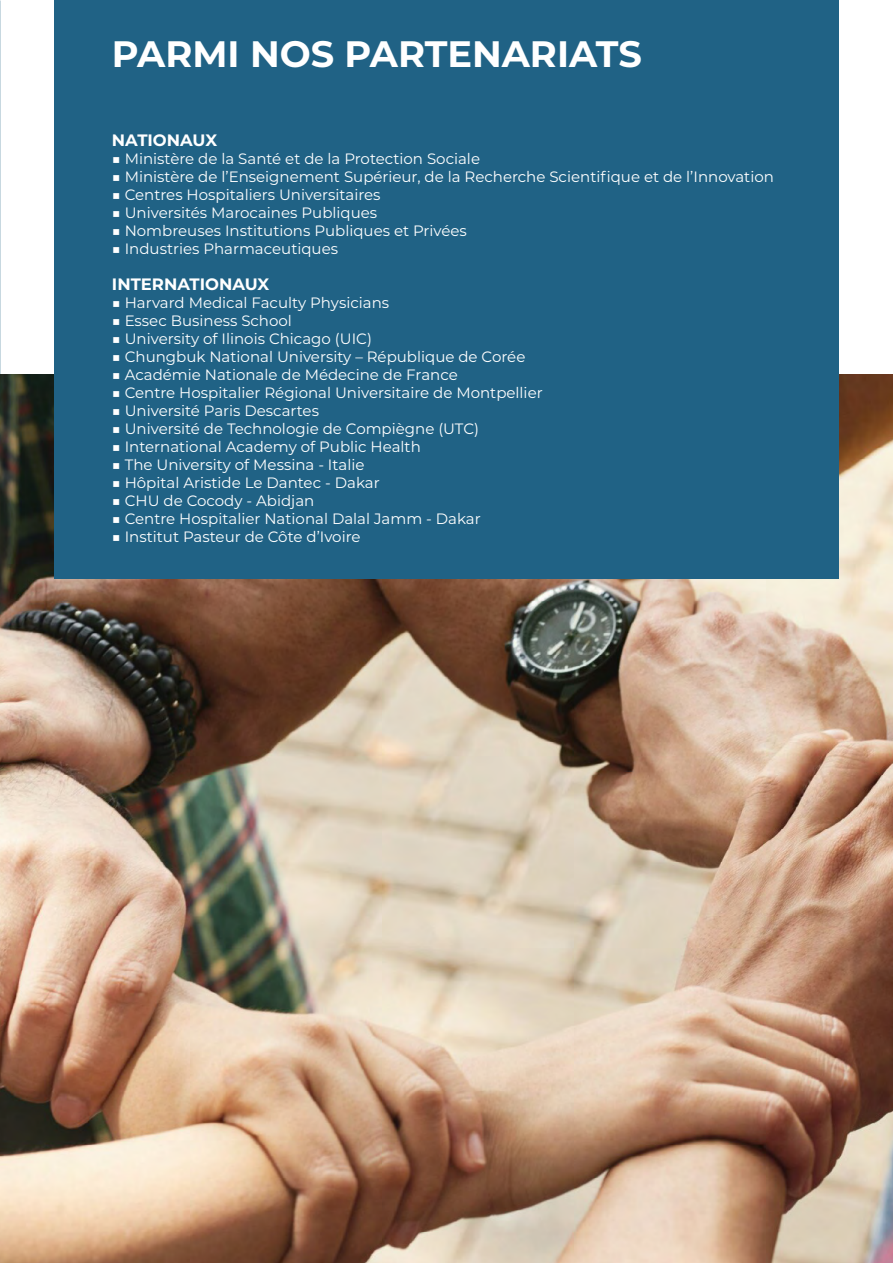
<style>
.page{position:relative;width:893px;height:1263px;background:#fff}
.page>*{position:absolute;margin:0;border:0;box-sizing:border-box;transform-origin:0 0}
.t1{font:700 36.75px "Montserrat";color:#fff}
.t2{font:700 16.5px "Montserrat";color:#fff}
.t3{font:15px "Montserrat";color:#fff}
</style>
<div class="page">
<svg style="left:0;top:171px;width:1px;height:203px"></svg>
<img style="left:0;top:374px;width:893px;height:889px">
<div style="left:54px;top:0;width:785px;height:578px;background:#206285"></div>
<h1 class="t1" style="left:112px;top:28px;width:531px">PARMI NOS PARTENARIATS</h1>
<p class="t2" style="left:112px;top:129px;width:107px">NATIONAUX</p>
<p class="t3" style="left:112px;top:149px;width:370px">■ Ministère de la Santé et de la Protection Sociale</p>
<p class="t3" style="left:112px;top:167px;width:663px">■ Ministère de l’Enseignement Supérieur, de la Recherche Scientifique et de l’Innovation</p>
<p class="t3" style="left:112px;top:185px;width:270px">■ Centres Hospitaliers Universitaires</p>
<p class="t3" style="left:112px;top:203px;width:267px">■ Universités Marocaines Publiques</p>
<p class="t3" style="left:112px;top:221px;width:356px">■ Nombreuses Institutions Publiques et Privées</p>
<p class="t3" style="left:112px;top:239px;width:228px">■ Industries Pharmaceutiques</p>
<p class="t2" style="left:112px;top:273px;width:159px">INTERNATIONAUX</p>
<p class="t3" style="left:112px;top:293px;width:279px">■ Harvard Medical Faculty Physicians</p>
<p class="t3" style="left:112px;top:311px;width:181px">■ Essec Business School</p>
<p class="t3" style="left:112px;top:329px;width:262px">■ University of Ilinois Chicago (UIC)</p>
<p class="t3" style="left:112px;top:347px;width:415px">■ Chungbuk National University – République de Corée</p>
<p class="t3" style="left:112px;top:365px;width:347px">■ Académie Nationale de Médecine de France</p>
<p class="t3" style="left:112px;top:383px;width:432px">■ Centre Hospitalier Régional Universitaire de Montpellier</p>
<p class="t3" style="left:112px;top:401px;width:209px">■ Université Paris Descartes</p>
<p class="t3" style="left:112px;top:419px;width:369px">■ Université de Technologie de Compiègne (UTC)</p>
<p class="t3" style="left:112px;top:437px;width:310px">■ International Academy of Public Health</p>
<p class="t3" style="left:112px;top:455px;width:254px">■ The University of Messina - Italie</p>
<p class="t3" style="left:112px;top:473px;width:269px">■ Hôpital Aristide Le Dantec - Dakar</p>
<p class="t3" style="left:112px;top:491px;width:204px">■ CHU de Cocody - Abidjan</p>
<p class="t3" style="left:112px;top:509px;width:370px">■ Centre Hospitalier National Dalal Jamm - Dakar</p>
<p class="t3" style="left:112px;top:527px;width:250px">■ Institut Pasteur de Côte d’Ivoire</p>
</div>
